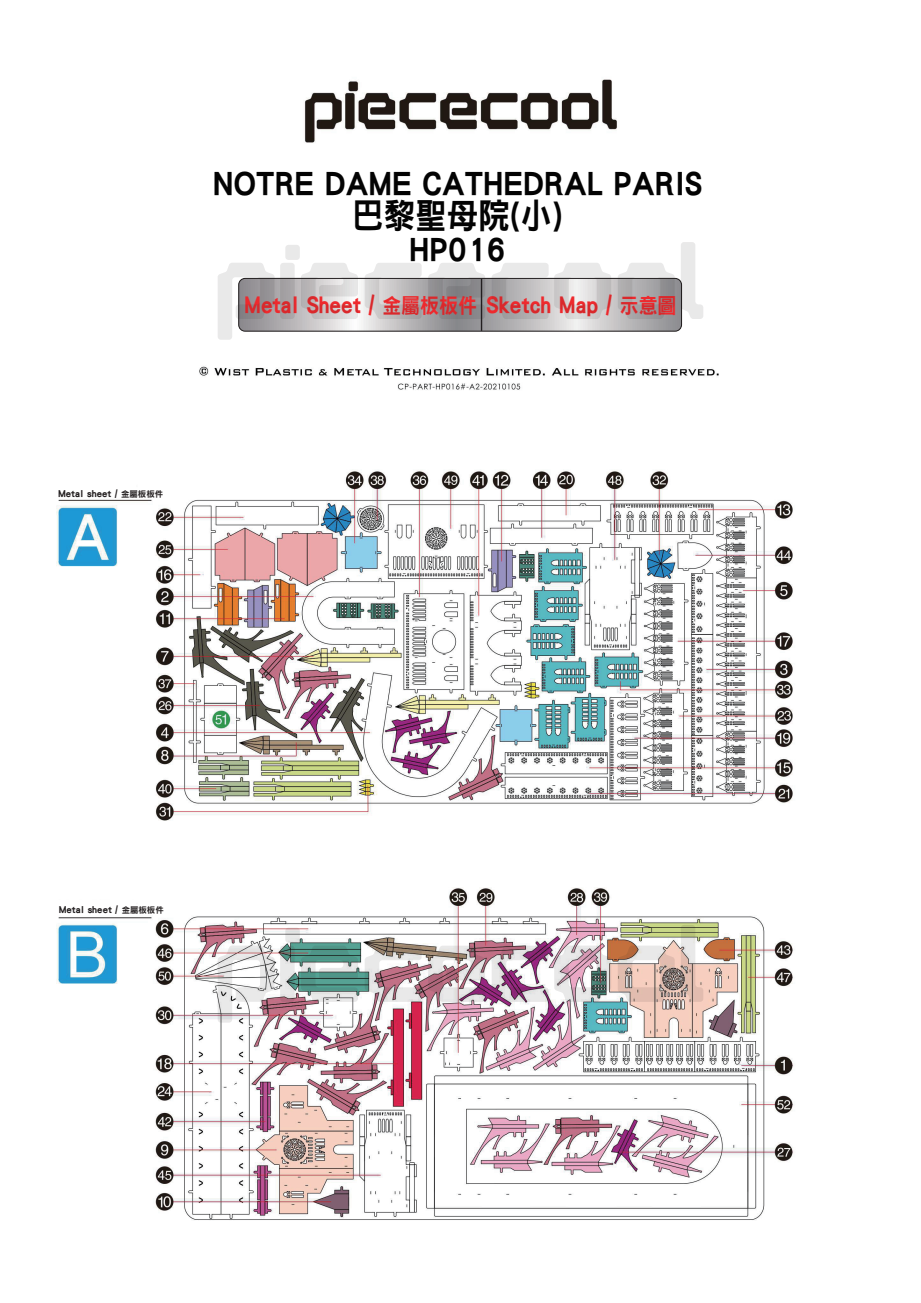
<style>
.page{position:relative;width:921px;height:1303px;background:#fff}
.page>*{position:absolute;margin:0;border:0;box-sizing:border-box;transform-origin:0 0}
.t1{font:35.1px/32.7px "DF Hei Std W9";color:#030303;text-align:center;scale:.9 1}
.t2{font:25.2px "DF Hei Std W9";color:#ee292d;scale:.9 1}
.t3{font:10.5px "DF Hei Std W9";color:#231f20}
.s1{font-size:21px}
.s2{font-size:8.4px}
</style>
<div class="page">
<img style="left:56px;top:79px;width:738px;height:1141px">
<div style="left:230px;top:271px;width:465px;height:75px;background:#fff"></div>
<div style="left:57px;top:482px;width:79px;height:12px;background:#fff"></div>
<div style="left:57px;top:900px;width:79px;height:12px;background:#fff"></div>
<div style="left:189px;top:160px;width:537px;height:111px;background:#fff"></div>
<svg style="left:218px;top:242px;width:485px;height:98px"></svg>
<svg style="left:301px;top:945px;width:57px;height:56px;background:#7aa39b"></svg>
<svg style="left:428px;top:945px;width:57px;height:56px;background:#bba1a8"></svg>
<svg style="left:218px;top:945px;width:57px;height:77px"></svg>
<svg style="left:280px;top:945px;width:15px;height:56px"></svg>
<svg style="left:285px;top:927px;width:15px;height:15px"></svg>
<svg style="left:365px;top:945px;width:57px;height:56px"></svg>
<img style="left:492px;top:945px;width:119px;height:56px">
<svg style="left:618px;top:945px;width:57px;height:56px;background:#ceb3a8"></svg>
<svg style="left:681px;top:924px;width:22px;height:77px;background:#cfc0ae"></svg>
<p class="t1" style="left:213px;top:166px;width:545px">NOTRE DAME CATHEDRAL PARIS巴黎聖母院(小)<br>HP016</p>
<p class="t2" style="left:244px;top:290px;width:482px">Metal Sheet / <span class="s1">金屬板板件</span> Sketch Map / <span class="s1">示意圖</span></p>
<p class="t3" style="left:58px;top:487px;width:107px">Metal sheet / <span class="s2">金屬板板件</span></p>
<p class="t3" style="left:59px;top:903px;width:107px">Metal sheet / <span class="s2">金屬板板件</span></p>
</div>
